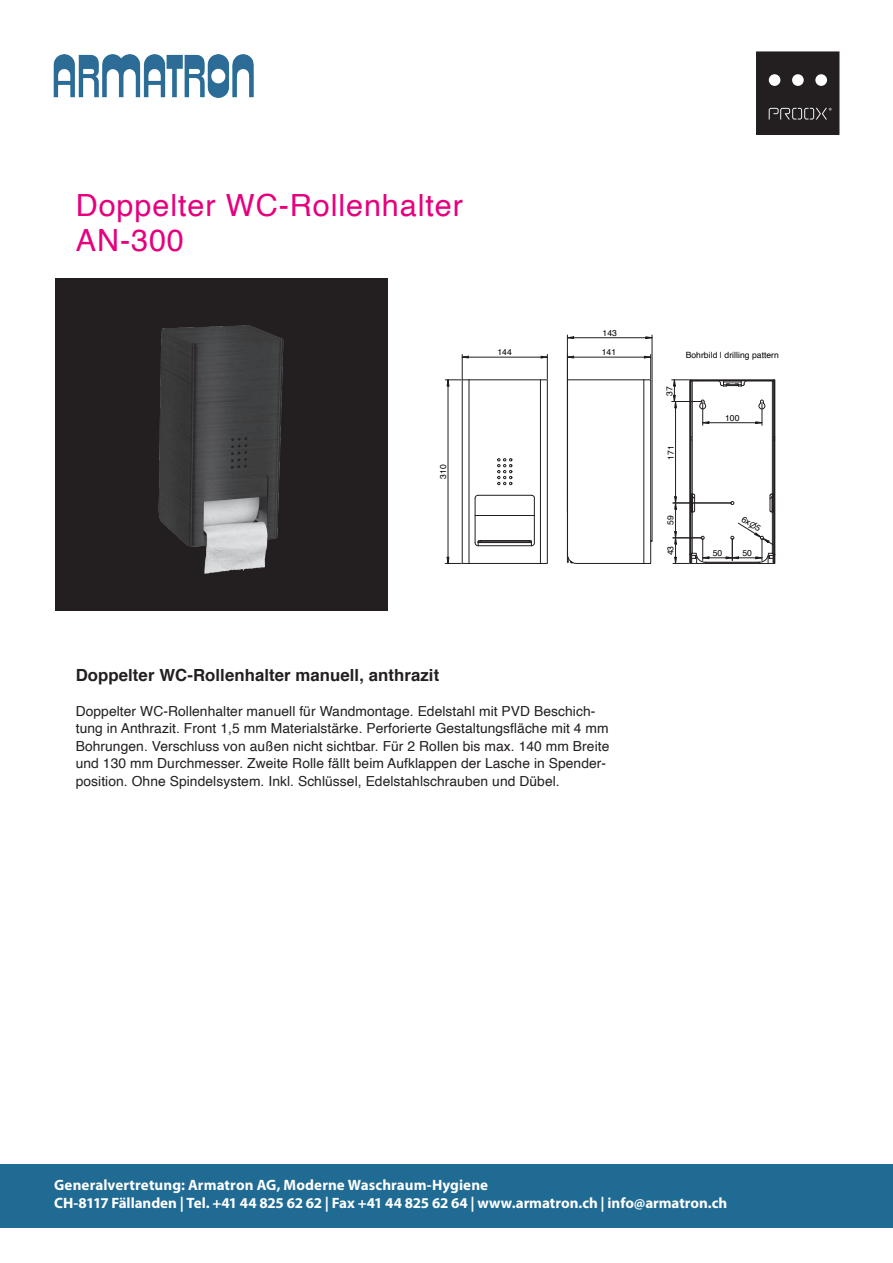
<style>
.page{position:relative;width:893px;height:1263px;background:#fff}
.page>*{position:absolute;margin:0;border:0;box-sizing:border-box;transform-origin:0 0}
.t1{font:30.6px/35px "Helvetica";letter-spacing:.03em;color:#e6007e}
.t2{font:700 16.8px "Helvetica";letter-spacing:.005em;color:#231f20}
.t3{font:700 15px/18px "Myriad Pro";color:#fff}
.t4{font:13.8px/17.4px "Helvetica";letter-spacing:.005em;color:#231f20}
.t5{font:8.55px "Helvetica";letter-spacing:.005em;color:#000}
.s1{font-family:"AIGDT";font-size:8.1px}
</style>
<div class="page">
<div style="left:0;top:1164px;width:893px;height:64px;background:#1f6b93"></div>
<img style="left:53px;top:54px;width:201px;height:44px">
<div style="left:757px;top:52px;width:82px;height:82px;background:#231f20"></div>
<div style="left:756px;top:52px;width:83px;height:82px;border:1px solid #231f20"></div>
<svg style="left:769px;top:108px;width:63px;height:12px"></svg>
<div style="left:769px;top:74px;width:11px;height:12px;background:#fff;border-radius:50%"></div>
<div style="left:815px;top:74px;width:12px;height:12px;background:#fff;border-radius:50%"></div>
<div style="left:792px;top:74px;width:12px;height:12px;background:#fff;border-radius:50%"></div>
<div style="left:55px;top:279px;width:332px;height:332px;background:#231f20"></div>
<hr style="left:462px;top:380px;width:1px;height:183px;background:#231f20">
<hr style="left:469px;top:563px;width:71px;height:1px;background:#231f20">
<hr style="left:469px;top:379px;width:71px;height:1px;background:#231f20">
<hr style="left:469px;top:380px;width:1px;height:183px;background:#231f20">
<hr style="left:478px;top:545px;width:53px;height:1px;background:#231f20">
<hr style="left:475px;top:498px;width:1px;height:45px;background:#231f20">
<hr style="left:478px;top:495px;width:53px;height:1px;background:#231f20">
<hr style="left:534px;top:498px;width:1px;height:45px;background:#231f20">
<svg style="left:497px;top:458px;width:15px;height:27px"></svg>
<div style="left:540px;top:379px;width:8px;height:185px;border:1px solid #231f20"></div>
<hr style="left:478px;top:542px;width:53px;height:1px;background:#231f20">
<hr style="left:480px;top:540px;width:49px;height:1px;background:#231f20">
<hr style="left:480px;top:541px;width:49px;height:1px;background:#231f20">
<svg style="left:474px;top:539px;width:7px;height:8px"></svg>
<svg style="left:528px;top:539px;width:7px;height:8px"></svg>
<hr style="left:475px;top:515px;width:59px;height:1px;background:#231f20">
<hr style="left:567px;top:379px;width:77px;height:1px;background:#231f20">
<hr style="left:576px;top:563px;width:68px;height:1px;background:#231f20">
<hr style="left:567px;top:380px;width:1px;height:174px;background:#231f20">
<div style="left:643px;top:379px;width:8px;height:185px;border:1px solid #231f20"></div>
<svg style="left:567px;top:554px;width:10px;height:10px"></svg>
<hr style="left:448px;top:386px;width:1px;height:171px;background:#231f20">
<svg style="left:445px;top:557px;width:24px;height:7px"></svg>
<hr style="left:468px;top:357px;width:73px;height:1px;background:#231f20">
<svg style="left:541px;top:354px;width:7px;height:25px"></svg>
<svg style="left:445px;top:354px;width:24px;height:33px"></svg>
<hr style="left:574px;top:357px;width:70px;height:1px;background:#231f20">
<svg style="left:644px;top:354px;width:8px;height:25px"></svg>
<svg style="left:566px;top:354px;width:8px;height:28px"></svg>
<svg style="left:672px;top:379px;width:104px;height:185px"></svg>
<svg style="left:645px;top:336px;width:7px;height:3px"></svg>
<svg style="left:566px;top:336px;width:8px;height:3px"></svg>
<hr style="left:574px;top:337px;width:72px;height:1px;background:#231f20">
<hr style="left:567px;top:335px;width:1px;height:176px;background:#231f20">
<hr style="left:652px;top:335px;width:1px;height:205px;background:#231f20">
<img style="left:158px;top:325px;width:126px;height:249px">
<h1 class="t1" style="left:76px;top:189px;width:389px">Doppelter WC-Rollenhalter<br>AN-300</h1>
<p class="t5" style="left:602px;top:326px;width:16px">143</p>
<p class="t5" style="left:498px;top:346px;width:16px">144</p>
<p class="t5" style="left:602px;top:346px;width:16px">141</p>
<p class="t5" style="left:436px;top:479px;width:16px;rotate:-90deg">310</p>
<p class="t2" style="left:76px;top:668px;width:365px">Doppelter WC-Rollenhalter manuell, anthrazit</p>
<p class="t4" style="left:76px;top:702px;width:535px">Doppelter WC-Rollenhalter manuell für Wandmontage. Edelstahl mit PVD Beschich&shy;tung in Anthrazit. Front 1,5 mm Materialstärke. Perforierte Gestaltungsfläche mit 4 mm Bohrungen. Verschluss von außen nicht sichtbar. Für 2 Rollen bis max. 140 mm Breite und 130 mm Durchmesser. Zweite Rolle fällt beim Aufklappen der Lasche in Spender&shy;position. Ohne Spindelsystem. Inkl. Schlüssel, Edelstahlschrauben und Dübel.</p>
<p class="t5" style="left:663px;top:395px;width:11px;rotate:-90deg">37</p>
<p class="t5" style="left:664px;top:459px;width:16px;rotate:-90deg">171</p>
<p class="t5" style="left:686px;top:348px;width:95px">Bohrbild | drilling pattern</p>
<p class="t5" style="left:725px;top:411px;width:16px">100</p>
<p class="t5" style="left:664px;top:525px;width:11px;rotate:-90deg">59</p>
<p class="t5" style="left:664px;top:555px;width:11px;rotate:-90deg">43</p>
<p class="t5" style="left:746px;top:513px;width:22px;rotate:32deg">6x<span class="s1">n</span>5</p>
<p class="t5" style="left:713px;top:546px;width:11px">50</p>
<p class="t5" style="left:742px;top:546px;width:11px">50</p>
<p class="t3" style="left:54px;top:1177px;width:675px">Generalvertretung: Armatron AG, Moderne Waschraum-Hygiene<br>CH-8117 Fällanden | Tel. +41 44 825 62 62 | Fax +41 44 825 62 64 | www.armatron.ch | info@armatron.ch</p>
</div>
